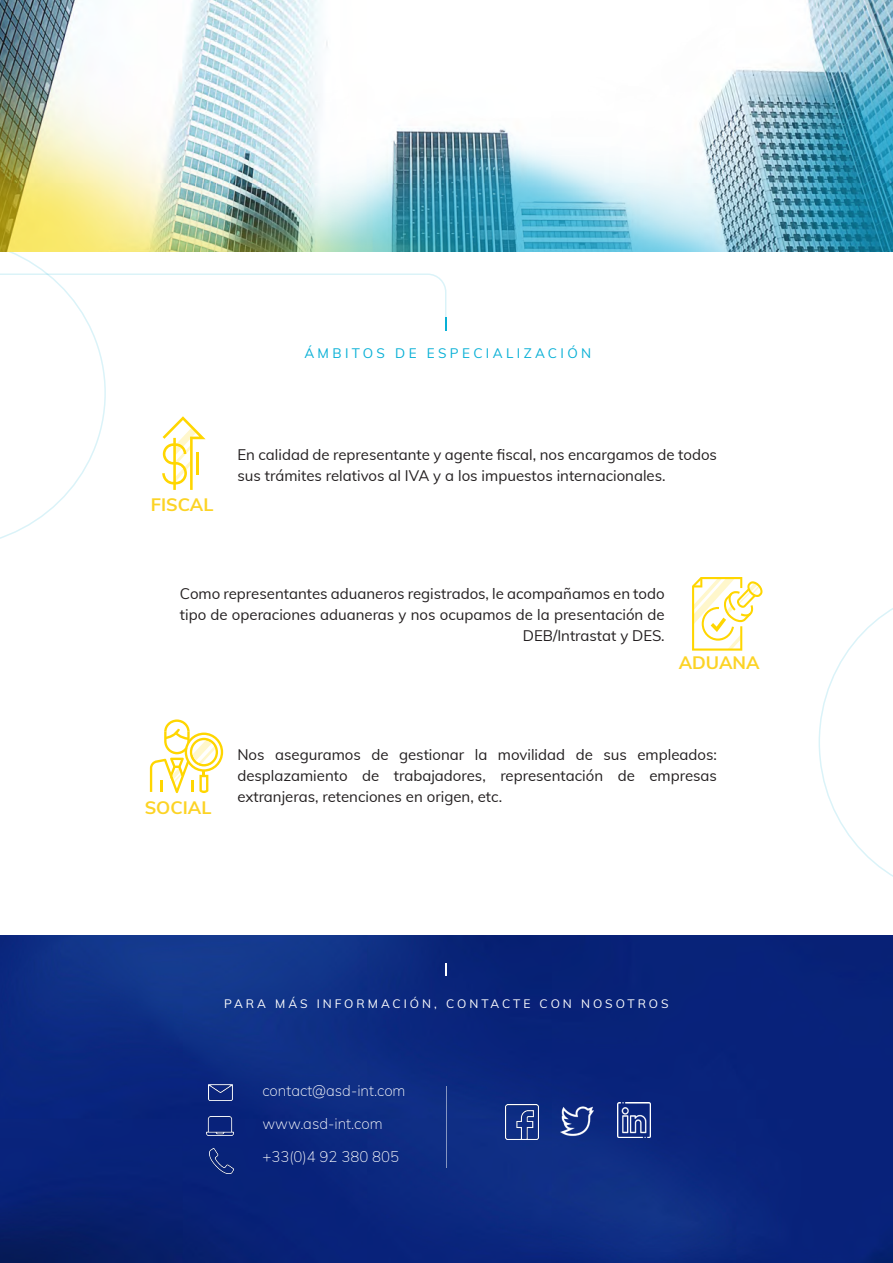
<style>
.page{position:relative;width:893px;height:1263px;background:#fff}
.page>*{position:absolute;margin:0;border:0;box-sizing:border-box;transform-origin:0 0}
.t1{font:700 18px "Muli";color:#fcd325}
.t2{font:15px/21px "Muli";color:#231f20}
.t3{font:200 15px "Muli";color:#fff}
.t4{font:13.5px "Muli";letter-spacing:.25em;color:#08b0d6}
.t5{font:12px "Muli";letter-spacing:.25em;color:#fff}
</style>
<div class="page">
<svg style="left:819px;top:608px;width:74px;height:269px"></svg>
<img style="left:0;top:0;width:893px;height:252px">
<img style="left:0;top:936px;width:893px;height:327px">
<svg style="left:446px;top:963px;width:1px;height:13px"></svg>
<hr style="left:446px;top:1086px;width:1px;height:82px;background:#fff">
<img style="left:208px;top:1084px;width:24px;height:16px">
<img style="left:207px;top:1117px;width:27px;height:18px">
<img style="left:209px;top:1149px;width:24px;height:24px">
<img style="left:506px;top:1104px;width:33px;height:35px">
<img style="left:561px;top:1103px;width:33px;height:36px">
<img style="left:617px;top:1102px;width:33px;height:35px">
<svg style="left:692px;top:577px;width:70px;height:74px"></svg>
<svg style="left:0;top:238px;width:447px;height:301px"></svg>
<hr style="left:196px;top:453px;width:3px;height:22px;background:#ffd600">
<svg style="left:150px;top:719px;width:73px;height:74px"></svg>
<p class="t4" style="left:304px;top:343px;width:288px">ÁMBITOS DE ESPECIALIZACIÓN</p>
<p class="t1" style="left:151px;top:492px;width:64px">FISCAL</p>
<p class="t2" style="left:237px;top:443px;width:481px">En calidad de representante y agente fiscal, nos encargamos de todos sus trámites relativos al IVA y a los impuestos internacionales.</p>
<p class="t2" style="left:180px;top:582px;width:486px;text-align:right">Como representantes aduaneros registrados, le acompañamos en todo tipo de operaciones aduaneras y nos ocupamos de la presentación de<br>DEB/Intrastat y DES.</p>
<p class="t1" style="left:679px;top:649px;width:83px">ADUANA</p>
<p class="t1" style="left:145px;top:795px;width:68px">SOCIAL</p>
<p class="t2" style="left:237px;top:743px;width:481px;text-align:justify">Nos aseguramos de gestionar la movilidad de sus empleados: desplazamiento de trabajadores, representación de empresas extranjeras, retenciones en origen, etc.</p>
<p class="t5" style="left:224px;top:995px;width:446px">PARA MÁS INFORMACIÓN, CONTACTE CON NOSOTROS</p>
<p class="t3" style="left:262px;top:1080px;width:145px">contact@asd-int.com</p>
<p class="t3" style="left:262px;top:1113px;width:122px">www.asd-int.com</p>
<p class="t3" style="left:262px;top:1146px;width:138px">+33(0)4 92 380 805</p>
</div>
